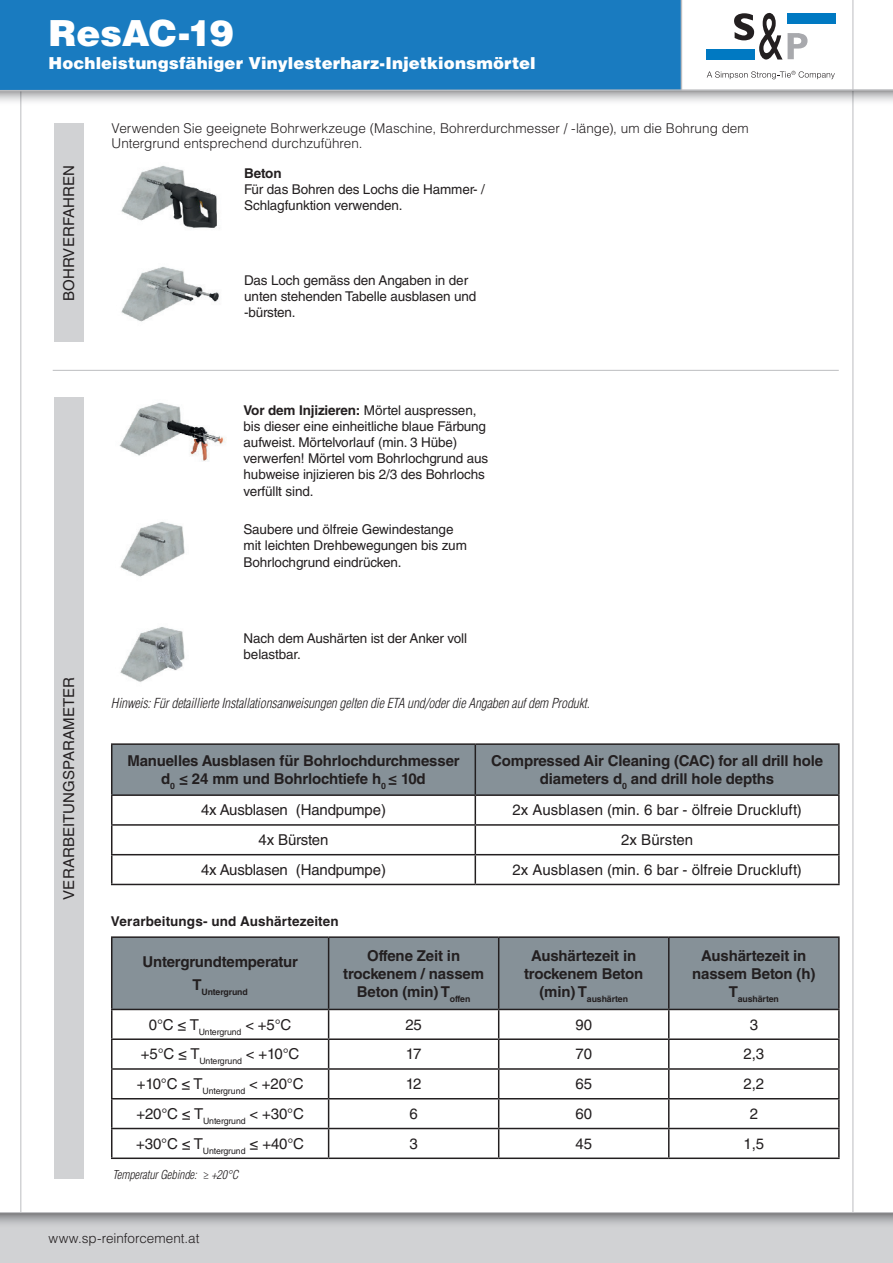
<style>
.page{position:relative;width:893px;height:1263px;background:#fff}
.page>*{position:absolute;margin:0;border:0;box-sizing:border-box;transform-origin:0 0}
.t1{font:900 36px "Helvetica LT Std";letter-spacing:-.01em;color:#fff}
.t2{font:900 16.5px "Helvetica LT Std";letter-spacing:.005em;color:#fff}
.t3{font:15px "Helvetica LT Std";letter-spacing:.005em;color:#231f20}
.t4{font:700 15px/18px "Helvetica LT Std";letter-spacing:-.01em;color:#231f20;text-align:center}
.t5{font:13.5px/16.2px "Helvetica LT Std";letter-spacing:-.01em;color:#231f20}
.t6{font:300 13.5px/15px "Helvetica LT Std";color:#231f20}
.t7{font:italic 300 condensed 13.5px "Helvetica LT Std";letter-spacing:-.01em;color:#231f20}
.t8{font:700 13.5px "Helvetica LT Std";letter-spacing:.01em;color:#231f20}
.t9{font:italic 300 condensed 12px "Helvetica LT Std";letter-spacing:-.01em;color:#231f20}
.t10{font:700 8.7px "Helvetica LT Std";letter-spacing:-.01em;color:#231f20}
.s1{font-weight:700}
</style>
<div class="page">
<hr style="left:852px;top:0;width:1px;height:1263px;background:#bcbdc0">
<hr style="left:20px;top:0;width:1px;height:1263px;background:#bcbdc0">
<div style="left:0;top:1212px;width:893px;height:51px;background:#d1d2d4"></div>
<svg style="left:0;top:1213px;width:893px;height:11px"></svg>
<hr style="left:0;top:1212px;width:893px;height:1px;background:#bcbdc0">
<div style="left:0;top:0;width:681px;height:91px;background:#197bc0"></div>
<hr style="left:681px;top:0;width:1px;height:91px;background:#bcbdc0">
<svg style="left:0;top:92px;width:893px;height:14px"></svg>
<svg style="left:0;top:88px;width:893px;height:4px"></svg>
<div style="left:706px;top:49px;width:48px;height:10px;background:#0079c2"></div>
<div style="left:787px;top:13px;width:49px;height:10px;background:#0079c2"></div>
<svg style="left:734px;top:13px;width:48px;height:47px"></svg>
<svg style="left:788px;top:33px;width:19px;height:26px"></svg>
<svg style="left:707px;top:71px;width:128px;height:8px"></svg>
<div style="left:54px;top:124px;width:30px;height:218px;background:#d1d2d4"></div>
<hr style="left:53px;top:370px;width:786px;height:1px;background:#bcbdc0">
<img style="left:121px;top:165px;width:96px;height:63px">
<img style="left:121px;top:267px;width:98px;height:55px">
<div style="left:54px;top:397px;width:30px;height:782px;background:#d1d2d4"></div>
<img style="left:119px;top:402px;width:107px;height:60px">
<img style="left:120px;top:522px;width:65px;height:55px">
<img style="left:120px;top:627px;width:65px;height:55px">
<div style="left:112px;top:938px;width:726px;height:71px;background:#869198"></div>
<hr style="left:111px;top:936px;width:218px;height:2px;background:#231f20">
<hr style="left:111px;top:938px;width:1px;height:71px;background:#231f20">
<hr style="left:329px;top:936px;width:170px;height:2px;background:#231f20">
<hr style="left:328px;top:938px;width:1px;height:71px;background:#231f20">
<hr style="left:499px;top:936px;width:170px;height:2px;background:#231f20">
<hr style="left:498px;top:938px;width:1px;height:71px;background:#231f20">
<hr style="left:669px;top:936px;width:171px;height:2px;background:#231f20">
<hr style="left:668px;top:938px;width:1px;height:71px;background:#231f20">
<hr style="left:838px;top:938px;width:2px;height:71px;background:#231f20">
<hr style="left:111px;top:1009px;width:218px;height:1px;background:#231f20">
<hr style="left:329px;top:1009px;width:170px;height:1px;background:#231f20">
<hr style="left:499px;top:1009px;width:170px;height:1px;background:#231f20">
<hr style="left:669px;top:1009px;width:171px;height:1px;background:#231f20">
<hr style="left:838px;top:1010px;width:2px;height:28px;background:#231f20">
<hr style="left:111px;top:1038px;width:218px;height:2px;background:#231f20">
<hr style="left:329px;top:1038px;width:170px;height:2px;background:#231f20">
<hr style="left:499px;top:1038px;width:170px;height:2px;background:#231f20">
<hr style="left:669px;top:1038px;width:171px;height:2px;background:#231f20">
<hr style="left:838px;top:1040px;width:2px;height:28px;background:#231f20">
<hr style="left:111px;top:1068px;width:218px;height:2px;background:#231f20">
<hr style="left:329px;top:1068px;width:170px;height:2px;background:#231f20">
<hr style="left:499px;top:1068px;width:170px;height:2px;background:#231f20">
<hr style="left:669px;top:1068px;width:171px;height:2px;background:#231f20">
<hr style="left:838px;top:1070px;width:2px;height:28px;background:#231f20">
<hr style="left:111px;top:1098px;width:218px;height:1px;background:#231f20">
<hr style="left:329px;top:1098px;width:170px;height:1px;background:#231f20">
<hr style="left:499px;top:1098px;width:170px;height:1px;background:#231f20">
<hr style="left:669px;top:1098px;width:171px;height:1px;background:#231f20">
<hr style="left:838px;top:1099px;width:2px;height:29px;background:#231f20">
<hr style="left:111px;top:1128px;width:218px;height:1px;background:#231f20">
<svg style="left:111px;top:1010px;width:1px;height:147px"></svg>
<hr style="left:329px;top:1128px;width:170px;height:1px;background:#231f20">
<svg style="left:328px;top:1010px;width:1px;height:147px"></svg>
<hr style="left:499px;top:1128px;width:170px;height:1px;background:#231f20">
<svg style="left:498px;top:1010px;width:1px;height:147px"></svg>
<hr style="left:669px;top:1128px;width:171px;height:1px;background:#231f20">
<svg style="left:668px;top:1010px;width:1px;height:147px"></svg>
<hr style="left:838px;top:1129px;width:2px;height:28px;background:#231f20">
<hr style="left:111px;top:1157px;width:218px;height:2px;background:#231f20">
<hr style="left:329px;top:1157px;width:170px;height:2px;background:#231f20">
<hr style="left:499px;top:1157px;width:170px;height:2px;background:#231f20">
<hr style="left:669px;top:1157px;width:171px;height:2px;background:#231f20">
<hr style="left:111px;top:743px;width:364px;height:2px;background:#231f20">
<hr style="left:475px;top:743px;width:365px;height:2px;background:#231f20">
<hr style="left:838px;top:745px;width:2px;height:49px;background:#231f20">
<hr style="left:475px;top:794px;width:365px;height:2px;background:#231f20">
<hr style="left:838px;top:796px;width:2px;height:28px;background:#231f20">
<hr style="left:475px;top:824px;width:365px;height:2px;background:#231f20">
<hr style="left:838px;top:826px;width:2px;height:28px;background:#231f20">
<hr style="left:475px;top:854px;width:365px;height:1px;background:#231f20">
<svg style="left:111px;top:744px;width:728px;height:140px"></svg>
<hr style="left:838px;top:855px;width:2px;height:29px;background:#231f20">
<hr style="left:111px;top:884px;width:364px;height:1px;background:#231f20">
<hr style="left:475px;top:884px;width:365px;height:1px;background:#231f20">
<h1 class="t1" style="left:48px;top:10px;width:187px">ResAC-19</h1>
<p class="t2" style="left:48px;top:52px;width:489px">Hochleistungsfähiger Vinylesterharz-Injetkionsmörtel</p>
<p class="t3" style="left:60px;top:301px;width:137px;rotate:-90deg">BOHRVERFAHREN</p>
<p class="t3" style="left:60px;top:900px;width:224px;rotate:-90deg">VERARBEITUNGSPARAMETER</p>
<p class="t6" style="left:112px;top:121px;width:639px">Verwenden Sie geeignete Bohrwerkzeuge (Maschine, Bohrerdurchmesser / -länge), um die Bohrung dem<br>Untergrund entsprechend durchzuführen.</p>
<p class="t8" style="left:244px;top:165px;width:39px">Beton</p>
<p class="t5" style="left:244px;top:182px;width:242px">Für das Bohren des Lochs die Hammer- /<br>Schlagfunktion verwenden.</p>
<p class="t5" style="left:244px;top:272px;width:234px">Das Loch gemäss den Angaben in der unten stehenden Tabelle ausblasen und -bürsten.</p>
<p class="t5" style="left:244px;top:402px;width:246px"><span class="s1">Vor dem Injizieren:</span> Mörtel auspressen, bis dieser eine einheitliche blaue Färbung aufweist. Mörtelvorlauf (min. 3 Hübe) verwerfen! Mörtel vom Bohrlochgrund aus hubweise injizieren bis 2/3 des Bohrlochs verfüllt sind.</p>
<p class="t5" style="left:244px;top:521px;width:225px">Saubere und ölfreie Gewindestange mit leichten Drehbewegungen bis zum<br>Bohrlochgrund eindrücken.</p>
<p class="t5" style="left:244px;top:630px;width:225px">Nach dem Aushärten ist der Anker voll belastbar.</p>
<p class="t7" style="left:111px;top:695px;width:480px">Hinweis: Für detaillierte Installationsanweisungen gelten die ETA und/oder die Angaben auf dem Produkt.</p>
<p class="t4" style="left:127px;top:751px;width:334px">Manuelles Ausblasen für Bohrlochdurchmesser d<sub>0</sub> ≤ 24 mm und Bohrlochtiefe h<sub>0</sub> ≤ 10d</p>
<p class="t4" style="left:491px;top:751px;width:333px">Compressed Air Cleaning (CAC) for all drill hole diameters d<sub>0</sub> and drill hole depths</p>
<p class="t3" style="left:201px;top:801px;width:186px">4x Ausblasen (Handpumpe)</p>
<p class="t3" style="left:512px;top:801px;width:291px">2x Ausblasen (min. 6 bar - ölfreie Druckluft)</p>
<p class="t3" style="left:259px;top:831px;width:71px">4x Bürsten</p>
<p class="t3" style="left:621px;top:831px;width:74px">2x Bürsten</p>
<p class="t3" style="left:201px;top:861px;width:186px">4x Ausblasen (Handpumpe)</p>
<p class="t3" style="left:512px;top:861px;width:291px">2x Ausblasen (min. 6 bar - ölfreie Druckluft)</p>
<p class="t8" style="left:111px;top:912px;width:229px">Verarbeitungs- und Aushärtezeiten</p>
<p class="t4" style="left:142px;top:952px;width:157px">Untergrundtemperatur</p>
<p class="t10" style="left:192px;top:987px;width:57px"><sup>T</sup>Untergrund</p>
<p class="t4" style="left:343px;top:946px;width:142px">Offene Zeit in trockenem / nassem<br>Beton (min) T<sub>offen</sub></p>
<p class="t4" style="left:524px;top:946px;width:121px">Aushärtezeit in trockenem Beton</p>
<p class="t10" style="left:539px;top:993px;width:90px"><sup>(min)</sup> <sup>T</sup>aushärten</p>
<p class="t4" style="left:692px;top:946px;width:125px">Aushärtezeit in nassem Beton (h)</p>
<p class="t10" style="left:729px;top:993px;width:52px"><sup>T</sup>aushärten</p>
<p class="t3" style="left:149px;top:1016px;width:144px">0°C ≤ T<sub>Untergrund</sub> &lt; +5°C</p>
<p class="t3" style="left:405px;top:1016px;width:18px">25</p>
<p class="t3" style="left:575px;top:1016px;width:18px">90</p>
<p class="t3" style="left:750px;top:1016px;width:10px">3</p>
<p class="t3" style="left:141px;top:1045px;width:160px">+5°C ≤ T<sub>Untergrund</sub> &lt; +10°C</p>
<p class="t3" style="left:406px;top:1045px;width:17px">17</p>
<p class="t3" style="left:575px;top:1045px;width:18px">70</p>
<p class="t3" style="left:744px;top:1045px;width:22px">2,3</p>
<p class="t3" style="left:137px;top:1075px;width:168px">+10°C ≤ T<sub>Untergrund</sub> &lt; +20°C</p>
<p class="t3" style="left:406px;top:1075px;width:17px">12</p>
<p class="t3" style="left:575px;top:1075px;width:18px">65</p>
<p class="t3" style="left:744px;top:1075px;width:22px">2,2</p>
<p class="t3" style="left:136px;top:1105px;width:169px">+20°C ≤ T<sub>Untergrund</sub> &lt; +30°C</p>
<p class="t3" style="left:409px;top:1105px;width:10px">6</p>
<p class="t3" style="left:575px;top:1105px;width:18px">60</p>
<p class="t3" style="left:750px;top:1105px;width:10px">2</p>
<p class="t3" style="left:136px;top:1135px;width:169px">+30°C ≤ T<sub>Untergrund</sub> ≤ +40°C</p>
<p class="t3" style="left:409px;top:1135px;width:10px">3</p>
<p class="t3" style="left:575px;top:1135px;width:18px">45</p>
<p class="t3" style="left:744px;top:1135px;width:22px">1,5</p>
<p class="t9" style="left:113px;top:1167px;width:127px">Temperatur Gebinde: ≥ +20°C</p>
<p class="t6" style="left:48px;top:1231px;width:152px">www.sp-reinforcement.at</p>
</div>
